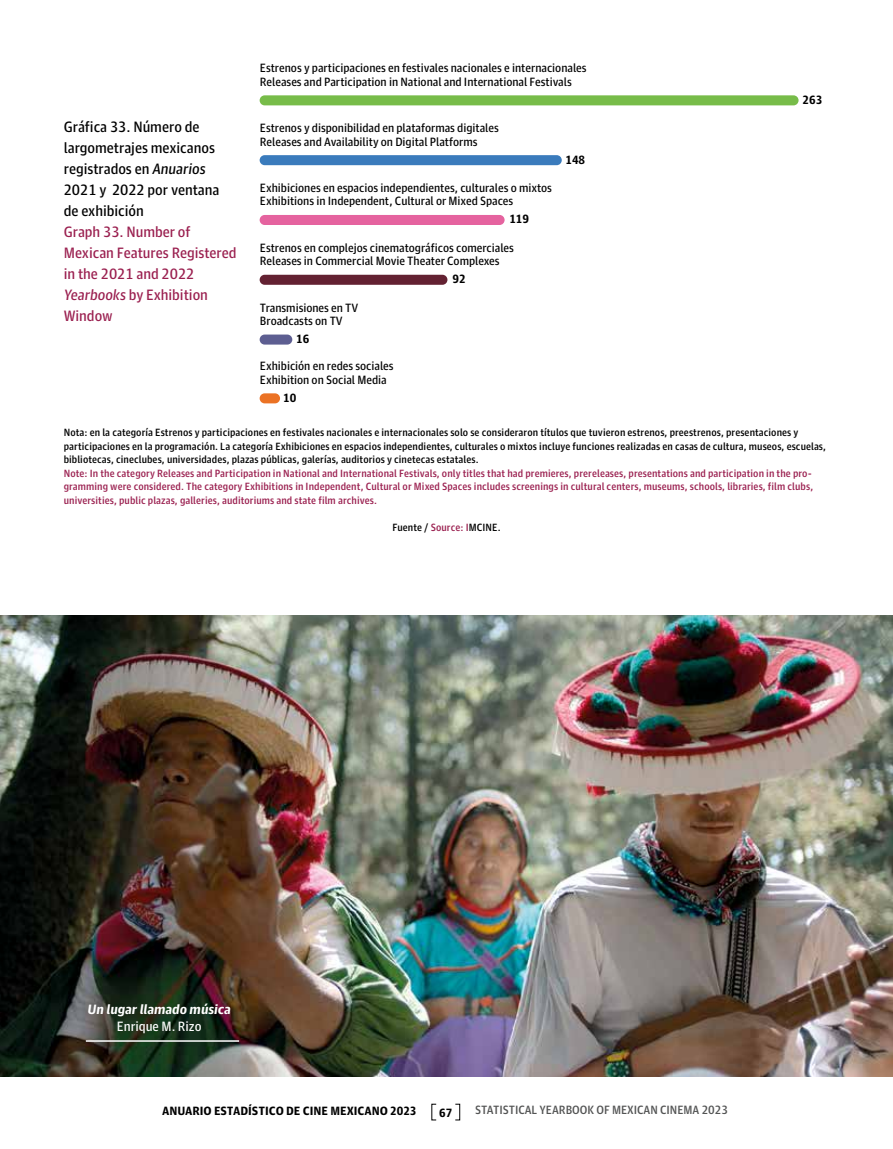
<style>
.page{position:relative;width:893px;height:1149px;background:#fff}
.page>*{position:absolute;margin:0;border:0;box-sizing:border-box;transform-origin:0 0}
.t1{font:15px/21px "Guardian Agate Sans 4";letter-spacing:-.005em;color:#000}
.t2{font:15px/21px "Guardian Agate Sans 4";letter-spacing:-.005em;color:#9a1f4f}
.t3{font:italic 700 13.5px "Guardian Agate Sans 4";letter-spacing:-.005em;color:#fff}
.t4{font:13.5px "Guardian Agate Sans 4";letter-spacing:-.005em;color:#fff}
.t5{font:12px/13.5px "Guardian Agate Sans 4";letter-spacing:-.005em;color:#000}
.t6{font:900 12px "Guardian Agate Sans";letter-spacing:-.005em;color:#000}
.t7{font:500 12px "Guardian Agate Sans";letter-spacing:-.005em;color:#535454}
.t8{font:700 12px "Guardian Agate Sans 4";letter-spacing:-.005em;color:#000}
.t9{font:500 10.5px/13.5px "Guardian Agate Sans";letter-spacing:.005em;color:#000}
.t10{font:500 10.5px/13.5px "Guardian Agate Sans";letter-spacing:.005em;color:#9a1f4f}
.s1{font-style:italic}
.s2{color:#9a1f4f}
</style>
<div class="page">
<img style="left:1px;top:615px;width:892px;height:461px">
<div style="left:260px;top:95px;width:538px;height:10px;background:#77bc49;border-radius:5px"></div>
<div style="left:260px;top:215px;width:245px;height:10px;background:#e5639f;border-radius:5px"></div>
<div style="left:260px;top:155px;width:302px;height:10px;background:#3a7bbc;border-radius:5px"></div>
<div style="left:260px;top:275px;width:187px;height:10px;background:#632132;border-radius:5px"></div>
<div style="left:260px;top:334px;width:32px;height:10px;background:#5d5e91;border-radius:5px"></div>
<div style="left:260px;top:393px;width:20px;height:10px;background:#eb7224;border-radius:5px"></div>
<div style="left:455px;top:1103px;width:5px;height:16px;border:1px solid #000"></div>
<hr style="left:86px;top:1039px;width:153px;height:2px;background:#fff">
<p class="t1" style="left:64px;top:115px;width:157px">Gráfica 33. Número de largometrajes mexicanos registrados en <span class="s1">Anuarios<br></span>2021 y 2022 por ventana de exhibición</p>
<p class="t2" style="left:64px;top:220px;width:174px">Graph 33. Number of<br>Mexican Features Registered in the 2021 and 2022<br><span class="s1">Yearbooks</span> by Exhibition<br>Window</p>
<p class="t5" style="left:260px;top:61px;width:328px">Estrenos y participaciones en festivales nacionales e internacionales<br>Releases and Participation in National and International Festivals</p>
<p class="t5" style="left:260px;top:120px;width:240px">Estrenos y disponibilidad en plataformas digitales<br>Releases and Availability on Digital Platforms</p>
<p class="t5" style="left:260px;top:180px;width:294px">Exhibiciones en espacios independientes, culturales o mixtos<br>Exhibitions in Independent, Cultural or Mixed Spaces</p>
<p class="t8" style="left:509px;top:211px;width:21px">119</p>
<p class="t5" style="left:260px;top:240px;width:256px">Estrenos en complejos cinematográficos comerciales<br>Releases in Commercial Movie Theater Complexes</p>
<p class="t5" style="left:260px;top:300px;width:100px">Transmisiones en TV<br>Broadcasts on TV</p>
<p class="t5" style="left:260px;top:358px;width:135px">Exhibición en redes sociales<br>Exhibition on Social Media</p>
<p class="t8" style="left:296px;top:330px;width:15px">16</p>
<p class="t8" style="left:453px;top:271px;width:15px">92</p>
<p class="t8" style="left:565px;top:151px;width:21px">148</p>
<p class="t8" style="left:802px;top:91px;width:21px">263</p>
<p class="t8" style="left:283px;top:389px;width:15px">10</p>
<p class="t9" style="left:64px;top:425px;width:764px">Nota: en la categoría Estrenos y participaciones en festivales nacionales e internacionales solo se consideraron títulos que tuvieron estrenos, preestrenos, presentaciones y participaciones en la programación. La categoría Exhibiciones en espacios independientes, culturales o mixtos incluye funciones realizadas en casas de cultura, museos, escuelas, bibliotecas, cineclubes, universidades, plazas públicas, galerías, auditorios y cinetecas estatales.</p>
<p class="t10" style="left:64px;top:465px;width:751px">Note: In the category Releases and Participation in National and International Festivals, only titles that had premieres, prereleases, presentations and participation in the pro&shy;gramming were considered. The category Exhibitions in Independent, Cultural or Mixed Spaces includes screenings in cultural centers, museums, schools, libraries, film clubs, universities, public plazas, galleries, auditoriums and state film archives.</p>
<p class="t9" style="left:392px;top:519px;width:110px">Fuente / <span class="s2">Source: I</span>MCINE.</p>
<p class="t3" style="left:88px;top:1000px;width:145px">Un lugar llamado música</p>
<p class="t4" style="left:117px;top:1016px;width:86px">Enrique M. Rizo</p>
<p class="t6" style="left:162px;top:1101px;width:256px">ANUARIO ESTADÍSTICO DE CINE MEXICANO 2023</p>
<p class="t6" style="left:439px;top:1104px;width:15px">67</p>
<p class="t7" style="left:475px;top:1101px;width:254px">STATISTICAL YEARBOOK OF MEXICAN CINEMA 2023</p>
</div>
